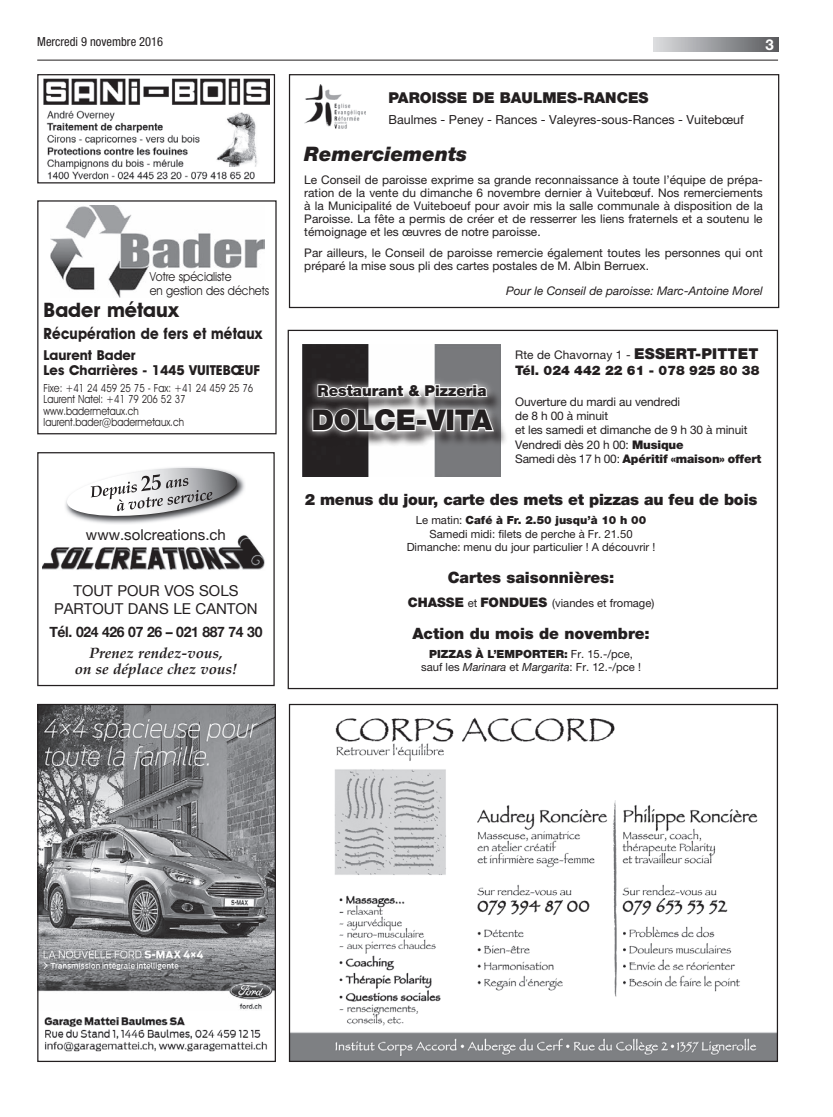
<style>
.page{position:relative;width:833px;height:1117px;background:#fff}
.page>*{position:absolute;margin:0;border:0;box-sizing:border-box;transform-origin:0 0}
.t1{font:900 28.75px "Helvetica Neue LT Pro";letter-spacing:-.01em;color:#231f20}
.t2{font:italic 900 20px "Helvetica Neue LT Pro";color:#231f20}
.t3{font:700 20px "Avant Garde IT Cby BT";color:#231f20}
.t4{font:900 15.62px "Helvetica Neue LT Pro";letter-spacing:-.01em;color:#231f20}
.t5{font:700 15.62px "Avant Garde IT Cby BT";letter-spacing:.01em;color:#231f20;scale:.9 1}
.t6{font:15px/18px "Helvetica Neue";color:#231f20;text-align:center}
.t7{font:900 15px "Helvetica Neue LT Pro";color:#231f20}
.t8{font:italic 700 15px/15.6px "Palatino";color:#231f20;text-align:center}
.t9{font:700 15px "Helvetica Neue LT Pro";color:#fff}
.t10{font:700 14.38px "Helvetica Neue";letter-spacing:-.025em;color:#231f20}
.t11{font:700 13.75px/15px "Avant Garde IT Cby BT";color:#231f20}
.t12{font:900 13.12px "Helvetica Neue LT Pro";color:#231f20}
.t13{font:12.5px "Helvetica Neue LT Pro";color:#231f20}
.t14{font:12.5px/13.1px "Avant Garde IT Cby BT";color:#231f20;scale:.9 1}
.t15{font:condensed 12.5px "Helvetica Neue LT Pro";color:#231f20}
.t16{font:11.88px/13.1px "Helvetica Neue LT Pro";color:#231f20}
.t17{font:italic 11.88px "Helvetica Neue LT Pro";color:#231f20}
.t18{font:11.25px/13.5px "Helvetica Neue LT Pro";color:#231f20;text-align:center}
.t19{font:11.25px/11.6px "Avant Garde IT Cby BT";color:#231f20;scale:.85 1}
.s1{font-weight:900;font-size:15px}
.s2{font-weight:900}
.s3{font-weight:900;font-size:13.12px}
.s4{font-style:italic}
</style>
<div class="page">
<svg style="left:654px;top:37px;width:124px;height:14px;background:#9a9b9e"></svg>
<hr style="left:37px;top:60px;width:741px;height:1px;background:#231f20">
<div style="left:289px;top:74px;width:490px;height:234px;border:1px solid #231f20"></div>
<img style="left:304px;top:84px;width:61px;height:45px">
<img style="left:291px;top:717px;width:485px;height:342px">
<img style="left:302px;top:344px;width:198px;height:132px">
<div style="left:314px;top:386px;width:195px;height:61px;background:#231f20;opacity:.75"></div>
<div style="left:304px;top:376px;width:197px;height:63px;background:#fff;opacity:.75"></div>
<svg style="left:311px;top:383px;width:184px;height:63px"></svg>
<img style="left:43px;top:78px;width:227px;height:102px">
<div style="left:37px;top:74px;width:238px;height:109px;border:1px solid #231f20"></div>
<img style="left:50px;top:206px;width:214px;height:91px">
<div style="left:37px;top:200px;width:240px;height:234px;border:1px solid #231f20"></div>
<img style="left:39px;top:705px;width:235px;height:305px">
<div style="left:37px;top:703px;width:239px;height:358px;border:1px solid #231f20"></div>
<img style="left:44px;top:1017px;width:223px;height:35px">
<img style="left:43px;top:535px;width:222px;height:35px">
<div style="left:37px;top:452px;width:238px;height:234px;border:1px solid #231f20"></div>
<img style="left:65px;top:467px;width:180px;height:57px">
<img style="left:66px;top:468px;width:172px;height:51px">
<svg style="left:91px;top:474px;width:121px;height:37px"></svg>
<p class="t15" style="left:37px;top:34px;width:127px">Mercredi 9 novembre 2016</p>
<p class="t9" style="left:765px;top:35px;width:10px">3</p>
<p class="t14" style="left:150px;top:270px;width:134px">Votre spécialiste<br>en gestion des déchets</p>
<h2 class="t3" style="left:44px;top:298px;width:137px">Bader métaux</h2>
<h3 class="t5" style="left:44px;top:323px;width:245px">Récupération de fers et métaux</h3>
<p class="t11" style="left:44px;top:347px;width:218px">Laurent Bader<br>Les Charrières - 1445 VUITEBŒUF</p>
<p class="t19" style="left:44px;top:382px;width:248px">Fixe: +41 24 459 25 75 - Fax: +41 24 459 25 76<br>Laurent Natel: +41 79 206 52 37 www.badermetaux.ch laurent.bader@badermetaux.ch</p>
<p class="t6" style="left:86px;top:526px;width:141px">www.solcreations.ch</p>
<p class="t6" style="left:54px;top:582px;width:205px">TOUT POUR VOS SOLS<br>PARTOUT DANS LE CANTON</p>
<p class="t10" style="left:49px;top:620px;width:214px">Tél. 024 426 07 26 – 021 887 74 30</p>
<p class="t8" style="left:75px;top:644px;width:164px">Prenez rendez-vous,<br>on se déplace chez vous!</p>
<p class="t7" style="left:388px;top:88px;width:262px">PAROISSE DE BAULMES-RANCES</p>
<p class="t13" style="left:388px;top:112px;width:357px">Baulmes - Peney - Rances - Valeyres-sous-Rances - Vuitebœuf</p>
<h2 class="t2" style="left:304px;top:141px;width:165px">Remerciements</h2>
<p class="t16" style="left:304px;top:173px;width:460px;text-align:justify">Le Conseil de paroisse exprime sa grande reconnaissance à toute l’équipe de prépa&shy;ration de la vente du dimanche 6 novembre dernier à Vuitebœuf. Nos remerciements à la Municipalité de Vuiteboeuf pour avoir mis la salle communale à disposition de la Paroisse. La fête a permis de créer et de resserrer les liens fraternels et a soutenu le témoignage et les œuvres de notre paroisse.</p>
<p class="t16" style="left:304px;top:246px;width:460px">Par ailleurs, le Conseil de paroisse remercie également toutes les personnes qui ont préparé la mise sous pli des cartes postales de M. Albin Berruex.</p>
<p class="t17" style="left:506px;top:283px;width:258px">Pour le Conseil de paroisse: Marc-Antoine Morel</p>
<p class="t16" style="left:515px;top:347px;width:245px">Rte de Chavornay 1 - <span class="s1">ESSERT-PITTET</span></p>
<p class="t12" style="left:515px;top:362px;width:246px">Tél. 024 442 22 61 - 078 925 80 38</p>
<p class="t16" style="left:515px;top:394px;width:248px;line-height:14.2px">Ouverture du mardi au vendredi<br>de 8 h 00 à minuit<br>et les samedi et dimanche de 9 h 30 à minuit<br>Vendredi dès 20 h 00: <span class="s2">Musique<br></span>Samedi dès 17 h 00: <span class="s2">Apéritif «maison» offert</span></p>
<h3 class="t4" style="left:305px;top:490px;width:454px">2 menus du jour, carte des mets et pizzas au feu de bois</h3>
<p class="t18" style="left:407px;top:513px;width:250px">Le matin: <span class="s2">Café à Fr. 2.50 jusqu’à 10 h 00<br></span>Samedi midi: filets de perche à Fr. 21.50<br>Dimanche: menu du jour particulier ! A découvrir !</p>
<h3 class="t4" style="left:448px;top:568px;width:168px">Cartes saisonnières:</h3>
<p class="t18" style="left:408px;top:595px;width:248px"><span class="s3">CHASSE</span> et <span class="s3">FONDUES</span> (viandes et fromage)</p>
<h3 class="t4" style="left:412px;top:624px;width:239px">Action du mois de novembre:</h3>
<p class="t18" style="left:421px;top:646px;width:221px"><span class="s2">PIZZAS À L’EMPORTER:</span> Fr. 15.-/pce, sauf les <span class="s4">Marinara</span> et <span class="s4">Margarita</span>: Fr. 12.-/pce !</p>
<p class="t7" style="left:317px;top:381px;width:170px">Restaurant &amp; Pizzeria</p>
<h1 class="t1" style="left:312px;top:403px;width:182px">DOLCE-VITA</h1>
</div>
